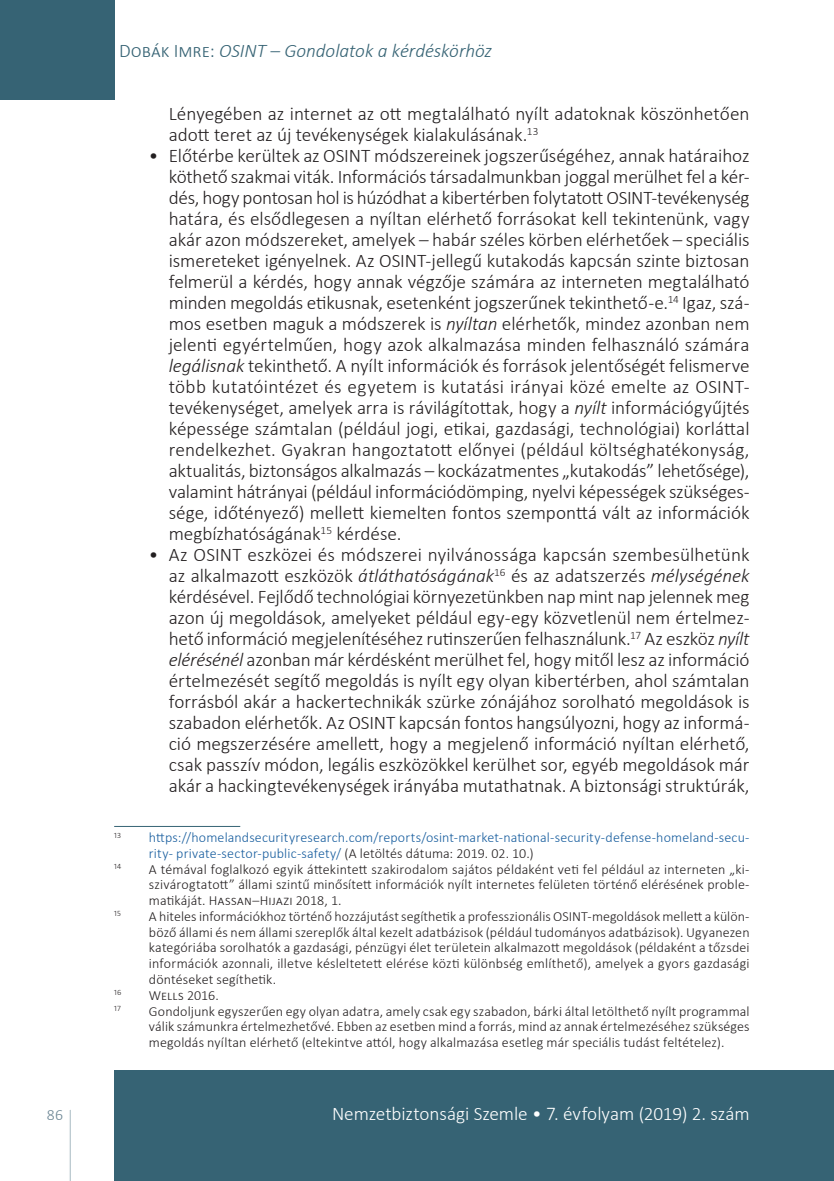
<style>
.page{position:relative;width:834px;height:1181px;background:#fff}
.page>*{position:absolute;margin:0;border:0;box-sizing:border-box;transform-origin:0 0}
.t1{font:300 19.25px/21px "Calibri";letter-spacing:-.005em;color:#231f20;text-align:justify}
.t2{font:300 19.25px "Calibri";letter-spacing:-.005em;color:#fff}
.t3{font:italic 300 19.25px "Calibri";letter-spacing:-.005em;color:#366374}
.t4{font:300 15.75px "Calibri";color:#6c8694}
.Footnote_text{font:300 14px/15.8px "Calibri";letter-spacing:.005em;color:#231f20;text-align:justify}
.Footnote_text-2{font:300 14px/15.8px "Calibri";letter-spacing:.005em;color:#175d9e}
.Footnote_text-3{font:300 8.22px "Calibri";letter-spacing:.01em;color:#231f20}
.s1{font-style:normal}
.s2{font-style:italic}
.s3{color:#231f20}
</style>
<div class="page">
<svg style="left:69px;top:1110px;width:2px;height:71px"></svg>
<div style="left:114px;top:1070px;width:719px;height:111px;background:#366374"></div>
<div style="left:0;top:0;width:114px;height:99px;background:#366374"></div>
<hr style="left:114px;top:826px;width:126px;height:1px;background:#366374">
<p class="t3" style="left:119px;top:39px;width:374px"><span class="s1">Dobák Imre:</span> OSINT – Gondolatok a kérdéskörhöz</p>
<p class="t1" style="left:169px;top:103px;width:582px">Lényegében az internet az ott megtalálható nyílt adatoknak köszönhetően adott teret az új tevékenységek kialakulásának.<sup>13</sup></p>
<p class="t1" style="left:169px;top:145px;width:582px;text-indent:-20px">• Előtérbe kerültek az OSINT módszereinek jogszerűségéhez, annak határaihoz köthető szakmai viták. Információs társadalmunkban joggal merülhet fel a kér&shy;dés, hogy pontosan hol is húzódhat a kibertérben folytatott OSINT-tevékenység határa, és elsődlegesen a nyíltan elérhető forrásokat kell tekintenünk, vagy akár azon módszereket, amelyek – habár széles körben elérhetőek – speciális ismereteket igényelnek. Az OSINT-jellegű kutakodás kapcsán szinte biztosan felmerül a kérdés, hogy annak végzője számára az interneten megtalálható minden megoldás etikusnak, esetenként jogszerűnek tekinthető-e.<sup>14</sup> Igaz, szá&shy;mos esetben maguk a módszerek is <span class="s2">nyíltan</span> elérhetők, mindez azonban nem jelenti egyértelműen, hogy azok alkalmazása minden felhasználó számára <span class="s2">legálisnak</span> tekinthető. A nyílt információk és források jelentőségét felismerve több kutatóintézet és egyetem is kutatási irányai közé emelte az OSINT&shy;tevékenységet, amelyek arra is rávilágítottak, hogy a <span class="s2">nyílt</span> információgyűjtés képessége számtalan (például jogi, etikai, gazdasági, technológiai) korláttal rendelkezhet. Gyakran hangoztatott előnyei (például költséghatékonyság, aktualitás, biztonságos alkalmazás – kockázatmentes „kutakodás” lehetősége), valamint hátrányai (például információdömping, nyelvi képességek szükséges&shy;sége, időtényező) mellett kiemelten fontos szemponttá vált az információk megbízhatóságának<sup>15</sup> kérdése.</p>
<p class="t1" style="left:169px;top:544px;width:582px;text-indent:-20px">• Az OSINT eszközei és módszerei nyilvánossága kapcsán szembesülhetünk az alkalmazott eszközök <span class="s2">átláthatóságának</span><sup>16</sup> és az adatszerzés <span class="s2">mélységének </span>kérdésével. Fejlődő technológiai környezetünkben nap mint nap jelennek meg azon új megoldások, amelyeket például egy-egy közvetlenül nem értelmez&shy;hető információ megjelenítéséhez rutinszerűen felhasználunk.<sup>17</sup> Az eszköz <span class="s2">nyílt elérésénél</span> azonban már kérdésként merülhet fel, hogy mitől lesz az információ értelmezését segítő megoldás is nyílt egy olyan kibertérben, ahol számtalan forrásból akár a hackertechnikák szürke zónájához sorolható megoldások is szabadon elérhetők. Az OSINT kapcsán fontos hangsúlyozni, hogy az informá&shy;ció megszerzésére amellett, hogy a megjelenő információ nyíltan elérhető, csak passzív módon, legális eszközökkel kerülhet sor, egyéb megoldások már akár a hackingtevékenységek irányába mutathatnak. A biztonsági struktúrák,</p>
<p class="Footnote_text-3" style="left:114px;top:829px;width:8px">13</p>
<p class="Footnote_text-2" style="left:149px;top:829px;width:602px">https://homelandsecurityresearch.com/reports/osint-market-national-security-defense-homeland-secu&shy;rity- private-sector-public-safety/ <span class="s3">(A letöltés dátuma: 2019. 02. 10.)</span></p>
<p class="Footnote_text-3" style="left:114px;top:861px;width:9px">14</p>
<p class="Footnote_text" style="left:149px;top:861px;width:602px">A témával foglalkozó egyik áttekintett szakirodalom sajátos példaként veti fel például az interneten „ki&shy;szivárogtatott” állami szintű minősített információk nyílt internetes felületen történő elérésének proble&shy;matikáját. Hassan–Hijazi 2018, 1.</p>
<p class="Footnote_text-3" style="left:114px;top:908px;width:8px">15</p>
<p class="Footnote_text" style="left:149px;top:908px;width:602px">A hiteles információkhoz történő hozzájutást segíthetik a professzionális OSINT-megoldások mellett a külön&shy;böző állami és nem állami szereplők által kezelt adatbázisok (például tudományos adatbázisok). Ugyanezen kategóriába sorolhatók a gazdasági, pénzügyi élet területein alkalmazott megoldások (példaként a tőzsdei információk azonnali, illetve késleltetett elérése közti különbség említhető), amelyek a gyors gazdasági döntéseket segíthetik.</p>
<p class="Footnote_text-3" style="left:114px;top:987px;width:9px">16</p>
<p class="Footnote_text" style="left:149px;top:987px;width:71px">Wells 2016.</p>
<p class="Footnote_text-3" style="left:114px;top:1003px;width:8px">17</p>
<p class="Footnote_text" style="left:149px;top:1003px;width:602px">Gondoljunk egyszerűen egy olyan adatra, amely csak egy szabadon, bárki által letölthető nyílt programmal válik számunkra értelmezhetővé. Ebben az esetben mind a forrás, mind az annak értelmezéséhez szükséges megoldás nyíltan elérhető (eltekintve attól, hogy alkalmazása esetleg már speciális tudást feltételez).</p>
<p class="t4" style="left:47px;top:1105px;width:18px">86</p>
<p class="t2" style="left:332px;top:1102px;width:419px">Nemzetbiztonsági Szemle • 7. évfolyam (2019) 2. szám</p>
</div>
